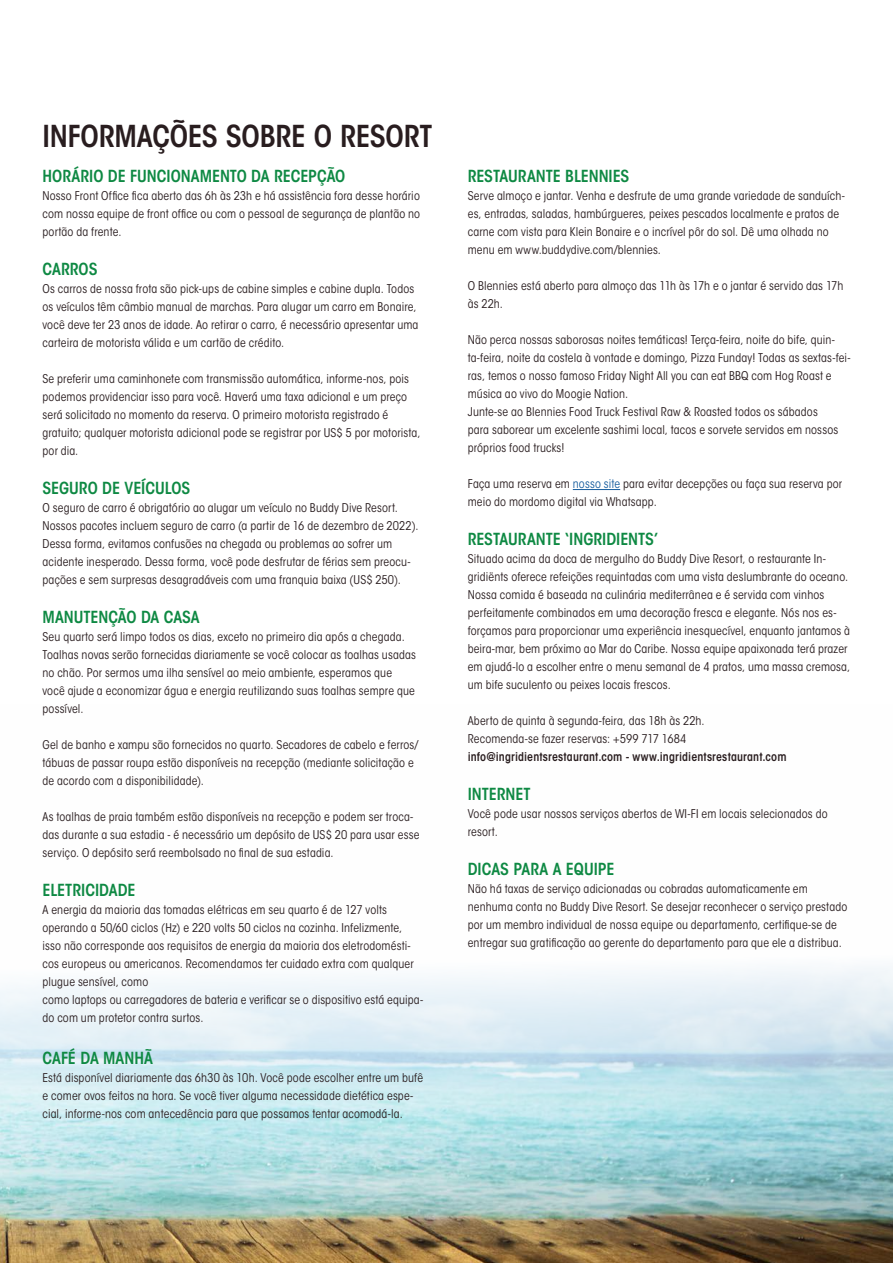
<style>
.page{position:relative;width:893px;height:1263px;background:#fff}
.page>*{position:absolute;margin:0;border:0;box-sizing:border-box;transform-origin:0 0}
.ybw_body_story{font:600 condensed 30px "ITC Avant Garde Std";letter-spacing:-.01em;color:#291d1f}
.ybw_body_story-2{font:600 condensed 16.5px "ITC Avant Garde Std";letter-spacing:-.005em;color:#0e8943}
.ybw_body_story-3{font:condensed 12px/18px "ITC Avant Garde Std";letter-spacing:.01em;color:#291d1f}
.ybw_body_story-4{font:600 condensed 12px "ITC Avant Garde Std";letter-spacing:.01em;color:#291d1f}
.s1{color:#175d9e}
</style>
<div class="page">
<img style="left:0;top:967px;width:893px;height:296px">
<hr style="left:573px;top:489px;width:47px;height:1px;background:#175d9e">
<p class="ybw_body_story" style="left:43px;top:117px;width:391px">INFORMAÇÕES SOBRE O RESORT</p>
<p class="ybw_body_story-2" style="left:43px;top:166px;width:304px">HORÁRIO DE FUNCIONAMENTO DA RECEPÇÃO</p>
<p class="ybw_body_story-3" style="left:43px;top:187px;width:379px;text-align:justify">Nosso Front Office fica aberto das 6h às 23h e há assistência fora desse horário com nossa equipe de front office ou com o pessoal de segurança de plantão no portão da frente.</p>
<p class="ybw_body_story-2" style="left:43px;top:259px;width:56px">CARROS</p>
<p class="ybw_body_story-3" style="left:43px;top:280px;width:377px">Os carros de nossa frota são pick-ups de cabine simples e cabine dupla. Todos os veículos têm câmbio manual de marchas. Para alugar um carro em Bonaire, você deve ter 23 anos de idade. Ao retirar o carro, é necessário apresentar uma carteira de motorista válida e um cartão de crédito.</p>
<p class="ybw_body_story-3" style="left:43px;top:370px;width:379px">Se preferir uma caminhonete com transmissão automática, informe-nos, pois podemos providenciar isso para você. Haverá uma taxa adicional e um preço será solicitado no momento da reserva. O primeiro motorista registrado é gratuito; qualquer motorista adicional pode se registrar por US$ 5 por motorista, por dia.</p>
<p class="ybw_body_story-2" style="left:43px;top:478px;width:149px">SEGURO DE VEÍCULOS</p>
<p class="ybw_body_story-3" style="left:43px;top:499px;width:377px">O seguro de carro é obrigatório ao alugar um veículo no Buddy Dive Resort.<br>Nossos pacotes incluem seguro de carro (a partir de 16 de dezembro de 2022).<br>Dessa forma, evitamos confusões na chegada ou problemas ao sofrer um acidente inesperado. Dessa forma, você pode desfrutar de férias sem preocu&shy;pações e sem surpresas desagradáveis com uma franquia baixa (US$ 250).</p>
<p class="ybw_body_story-2" style="left:43px;top:607px;width:159px">MANUTENÇÃO DA CASA</p>
<p class="ybw_body_story-3" style="left:43px;top:628px;width:375px">Seu quarto será limpo todos os dias, exceto no primeiro dia após a chegada.<br>Toalhas novas serão fornecidas diariamente se você colocar as toalhas usadas no chão. Por sermos uma ilha sensível ao meio ambiente, esperamos que você ajude a economizar água e energia reutilizando suas toalhas sempre que possível.</p>
<p class="ybw_body_story-3" style="left:43px;top:736px;width:377px">Gel de banho e xampu são fornecidos no quarto. Secadores de cabelo e ferros/ tábuas de passar roupa estão disponíveis na recepção (mediante solicitação e de acordo com a disponibilidade).</p>
<p class="ybw_body_story-3" style="left:43px;top:808px;width:378px">As toalhas de praia também estão disponíveis na recepção e podem ser troca&shy;das durante a sua estadia - é necessário um depósito de US$ 20 para usar esse serviço. O depósito será reembolsado no final de sua estadia.</p>
<p class="ybw_body_story-2" style="left:43px;top:880px;width:95px">ELETRICIDADE</p>
<p class="ybw_body_story-3" style="left:43px;top:901px;width:373px">A energia da maioria das tomadas elétricas em seu quarto é de 127 volts operando a 50/60 ciclos (Hz) e 220 volts 50 ciclos na cozinha. Infelizmente, isso não corresponde aos requisitos de energia da maioria dos eletrodomésti&shy;cos europeus ou americanos. Recomendamos ter cuidado extra com qualquer plugue sensível, como</p>
<p class="ybw_body_story-3" style="left:43px;top:991px;width:382px">como laptops ou carregadores de bateria e verificar se o dispositivo está equipa&shy;do com um protetor contra surtos.</p>
<p class="ybw_body_story-2" style="left:43px;top:1048px;width:112px">CAFÉ DA MANHÃ</p>
<p class="ybw_body_story-3" style="left:43px;top:1069px;width:382px">Está disponível diariamente das 6h30 às 10h. Você pode escolher entre um bufê e comer ovos feitos na hora. Se você tiver alguma necessidade dietética espe&shy;cial, informe-nos com antecedência para que possamos tentar acomodá-la.</p>
<p class="ybw_body_story-2" style="left:468px;top:166px;width:163px">RESTAURANTE BLENNIES</p>
<p class="ybw_body_story-3" style="left:468px;top:187px;width:379px">Serve almoço e jantar. Venha e desfrute de uma grande variedade de sanduích&shy;es, entradas, saladas, hambúrgueres, peixes pescados localmente e pratos de carne com vista para Klein Bonaire e o incrível pôr do sol. Dê uma olhada no menu em www.buddydive.com/blennies.</p>
<p class="ybw_body_story-3" style="left:468px;top:277px;width:377px">O Blennies está aberto para almoço das 11h às 17h e o jantar é servido das 17h às 22h.</p>
<p class="ybw_body_story-3" style="left:468px;top:331px;width:384px">Não perca nossas saborosas noites temáticas! Terça-feira, noite do bife, quin&shy;ta-feira, noite da costela à vontade e domingo, Pizza Funday! Todas as sextas-fei&shy;ras, temos o nosso famoso Friday Night All you can eat BBQ com Hog Roast e música ao vivo do Moogie Nation.</p>
<p class="ybw_body_story-3" style="left:468px;top:403px;width:372px">Junte-se ao Blennies Food Truck Festival Raw &amp; Roasted todos os sábados para saborear um excelente sashimi local, tacos e sorvete servidos em nossos próprios food trucks!</p>
<p class="ybw_body_story-3" style="left:468px;top:475px;width:376px">Faça uma reserva em <span class="s1">nosso site</span> para evitar decepções ou faça sua reserva por meio do mordomo digital via Whatsapp.</p>
<p class="ybw_body_story-2" style="left:468px;top:529px;width:192px">RESTAURANTE ‘INGRIDIENTS’</p>
<p class="ybw_body_story-3" style="left:468px;top:550px;width:384px">Situado acima da doca de mergulho do Buddy Dive Resort, o restaurante In&shy;gridiënts oferece refeições requintadas com uma vista deslumbrante do oceano.<br>Nossa comida é baseada na culinária mediterrânea e é servida com vinhos perfeitamente combinados em uma decoração fresca e elegante. Nós nos es&shy;forçamos para proporcionar uma experiência inesquecível, enquanto jantamos à beira-mar, bem próximo ao Mar do Caribe. Nossa equipe apaixonada terá prazer em ajudá-lo a escolher entre o menu semanal de 4 pratos, uma massa cremosa, um bife suculento ou peixes locais frescos.</p>
<p class="ybw_body_story-3" style="left:468px;top:712px;width:238px">Aberto de quinta à segunda-feira, das 18h às 22h.</p>
<p class="ybw_body_story-3" style="left:468px;top:730px;width:220px">Recomenda-se fazer reservas: +599 717 1684</p>
<p class="ybw_body_story-4" style="left:468px;top:749px;width:320px">info@ingridientsrestaurant.com - www.ingridientsrestaurant.com</p>
<p class="ybw_body_story-2" style="left:468px;top:784px;width:64px">INTERNET</p>
<p class="ybw_body_story-3" style="left:468px;top:805px;width:361px">Você pode usar nossos serviços abertos de WI-FI em locais selecionados do resort.</p>
<p class="ybw_body_story-2" style="left:468px;top:859px;width:148px">DICAS PARA A EQUIPE</p>
<p class="ybw_body_story-3" style="left:468px;top:880px;width:381px">Não há taxas de serviço adicionadas ou cobradas automaticamente em nenhuma conta no Buddy Dive Resort. Se desejar reconhecer o serviço prestado por um membro individual de nossa equipe ou departamento, certifique-se de entregar sua gratificação ao gerente do departamento para que ele a distribua.</p>
</div>
